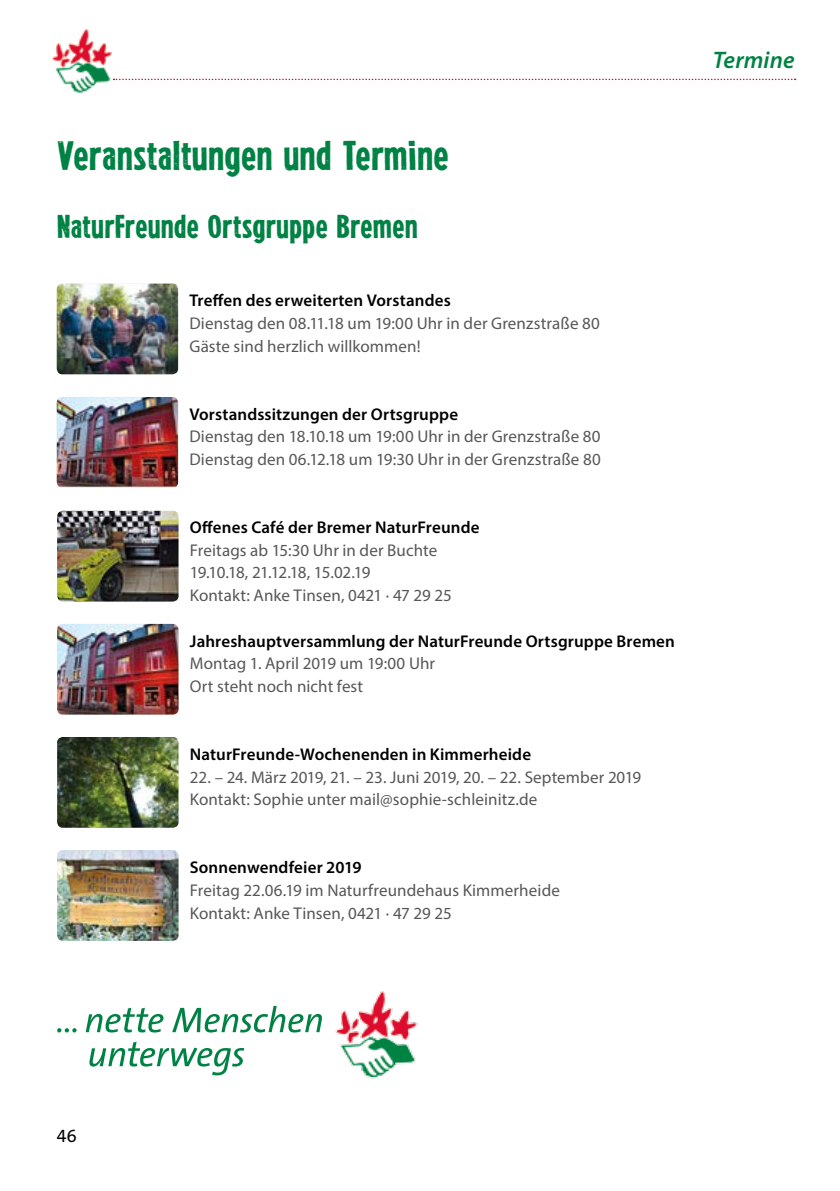
<style>
.page{position:relative;width:840px;height:1191px;background:#fff}
.page>*{position:absolute;margin:0;border:0;box-sizing:border-box;transform-origin:0 0}
.t1{font:40px "Lenka";letter-spacing:.01em;color:#008244}
.t2{font:32px "Lenka";letter-spacing:.01em;color:#008244}
.t3{font:italic 600 24px "Myriad Pro";letter-spacing:.005em;color:#008244}
.t4{font:18px "The Sans Regular Caps";color:#000}
.t5{font:17px/22.6px "Myriad Pro";letter-spacing:.005em;color:#575756}
.t6{font:600 17px "Myriad Pro";letter-spacing:.01em;color:#000}
</style>
<div class="page">
<svg style="left:115px;top:79px;width:680px;height:1px"></svg>
<img style="left:51px;top:30px;width:64px;height:63px">
<svg style="left:89px;top:1041px;width:155px;height:34px"></svg>
<svg style="left:57px;top:1006px;width:265px;height:26px"></svg>
<img style="left:335px;top:991px;width:83px;height:88px">
<svg style="left:57px;top:397px;width:121px;height:91px"></svg>
<img style="left:57px;top:397px;width:121px;height:89px">
<img style="left:57px;top:283px;width:121px;height:91px">
<img style="left:57px;top:511px;width:121px;height:90px">
<img style="left:57px;top:624px;width:121px;height:90px">
<img style="left:57px;top:737px;width:121px;height:90px">
<img style="left:57px;top:850px;width:121px;height:90px">
<h1 class="t1" style="left:57px;top:133px;width:393px">Veranstaltungen und Termine</h1>
<h2 class="t2" style="left:57px;top:208px;width:362px">NaturFreunde Ortsgruppe Bremen</h2>
<p class="t6" style="left:189px;top:290px;width:263px">Treffen des erweiterten Vorstandes</p>
<p class="t5" style="left:189px;top:312px;width:411px">Dienstag den 08.11.18 um 19:00 Uhr in der Grenzstraße 80<br>Gäste sind herzlich willkommen!</p>
<p class="t6" style="left:189px;top:403px;width:270px">Vorstandssitzungen der Ortsgruppe</p>
<p class="t5" style="left:189px;top:425px;width:412px">Dienstag den 18.10.18 um 19:00 Uhr in der Grenzstraße 80<br>Dienstag den 06.12.18 um 19:30 Uhr in der Grenzstraße 80</p>
<p class="t6" style="left:190px;top:516px;width:291px">Offenes Café der Bremer NaturFreunde</p>
<p class="t5" style="left:190px;top:538px;width:263px">Freitags ab 15:30 Uhr in der Buchte<br>19.10.18, 21.12.18, 15.02.19<br>Kontakt: Anke Tinsen, 0421 · 47 29 25</p>
<p class="t6" style="left:190px;top:630px;width:486px">Jahreshauptversammlung der NaturFreunde Ortsgruppe Bremen</p>
<p class="t5" style="left:190px;top:652px;width:246px">Montag 1. April 2019 um 19:00 Uhr<br>Ort steht noch nicht fest</p>
<p class="t6" style="left:190px;top:743px;width:342px">NaturFreunde-Wochenenden in Kimmerheide</p>
<p class="t5" style="left:190px;top:765px;width:452px">22. – 24. März 2019, 21. – 23. Juni 2019, 20. – 22. September 2019<br>Kontakt: Sophie unter mail@sophie-schleinitz.de</p>
<p class="t6" style="left:190px;top:857px;width:173px">Sonnenwendfeier 2019</p>
<p class="t5" style="left:190px;top:879px;width:371px">Freitag 22.06.19 im Naturfreundehaus Kimmerheide<br>Kontakt: Anke Tinsen, 0421 · 47 29 25</p>
<h3 class="t3" style="left:712px;top:45px;width:83px">Termine</h3>
<p class="t4" style="left:57px;top:1126px;width:22px">46</p>
</div>
